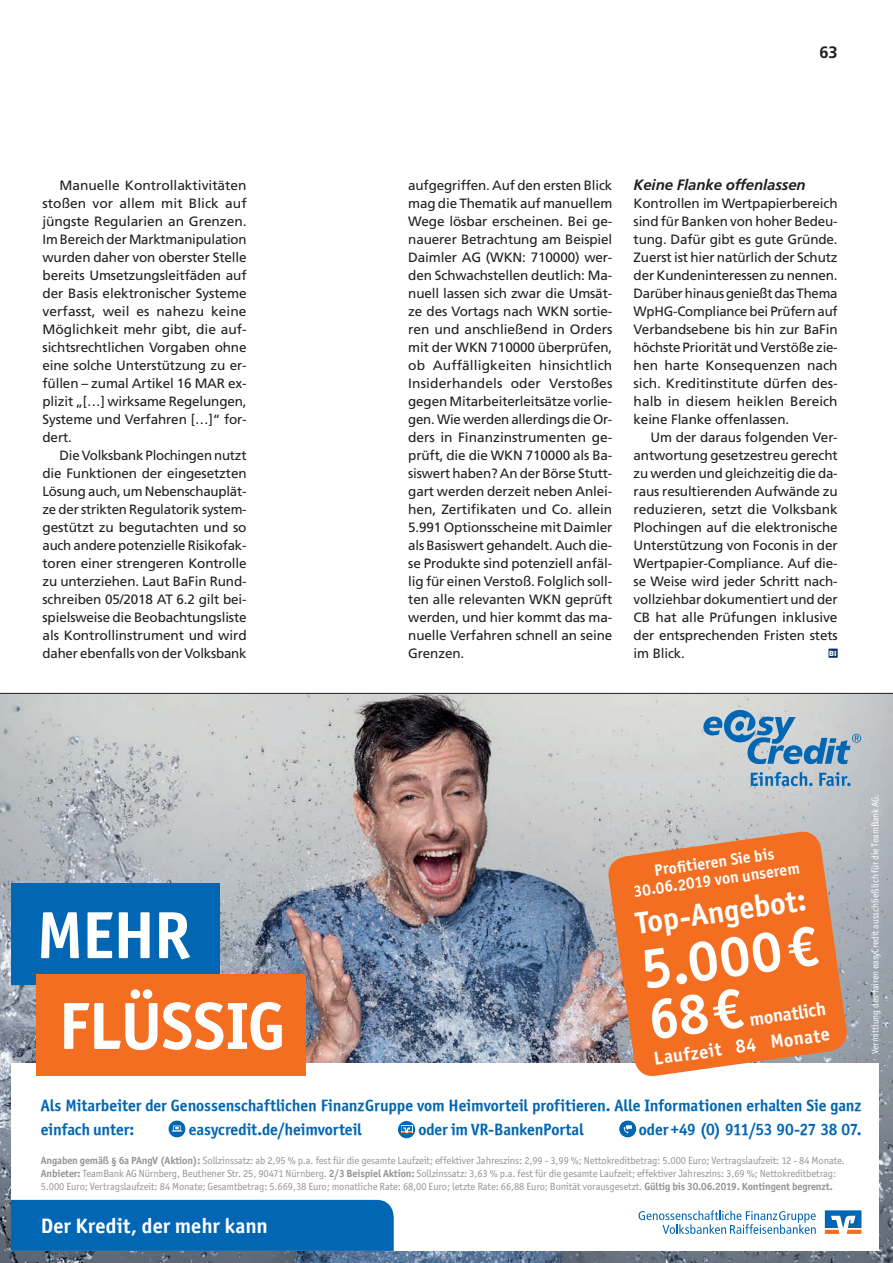
<style>
.page{position:relative;width:893px;height:1263px;background:#fff}
.page>*{position:absolute;margin:0;border:0;box-sizing:border-box;transform-origin:0 0}
.t1{font:700 66.75px "Officina Sans ITC Std";letter-spacing:-.005em;color:#fff}
.t2{font:700 56.7px/51.3px "Officina Sans ITC Std";color:#fff}
.t3{font:700 31.05px "Officina Sans ITC Std";color:#fff}
.t4{font:700 21px "Officina Sans ITC Std";color:#fff}
.t5{font:700 18.9px/25.7px "Officina Sans ITC Std";color:#fff;text-align:right}
.t6{font:16.5px/24px "Officina Sans ITCTT Bold";letter-spacing:-.005em;color:#0166b3}
.t7{font:700 16.5px "Frutiger LT Std";color:#231f20}
.t8{font:700 16.2px/18px "Officina Sans ITC Std";color:#fff;text-align:center}
.t9{font:italic 700 15px "Frutiger LT Std";letter-spacing:-.01em;color:#231f20}
.t10{font:13.5px/18px "Frutiger LT Std";letter-spacing:-.01em;color:#231f20;text-align:justify}
.t11{font:10.5px/12.6px "Officina Sans ITC Std";letter-spacing:-.01em;color:#939598}
.t12{font:9.9px "Officina Sans ITC Std";letter-spacing:-.01em;color:#fff}
.t13{font:900 7.5px "Frutiger LT Std";color:#fff}
.s1{font-weight:700}
</style>
<div class="page">
<img style="left:0;top:694px;width:893px;height:569px">
<div style="left:11px;top:1064px;width:867px;height:187px;background:#fff"></div>
<div style="left:11px;top:1200px;width:383px;height:51px;background:#0166b3"></div>
<svg style="left:703px;top:710px;width:158px;height:54px;background:#92b1c7"></svg>
<svg style="left:751px;top:772px;width:61px;height:14px"></svg>
<svg style="left:819px;top:772px;width:32px;height:14px"></svg>
<svg style="left:638px;top:1210px;width:178px;height:24px"></svg>
<svg style="left:825px;top:1210px;width:36px;height:24px"></svg>
<svg style="left:168px;top:1120px;width:18px;height:17px"></svg>
<svg style="left:172px;top:1125px;width:10px;height:6px"></svg>
<svg style="left:398px;top:1121px;width:17px;height:17px"></svg>
<svg style="left:401px;top:1126px;width:11px;height:7px"></svg>
<div style="left:619px;top:1120px;width:17px;height:17px;background:#0166b3;border-radius:50%"></div>
<svg style="left:623px;top:1125px;width:9px;height:8px"></svg>
<div style="left:11px;top:883px;width:209px;height:102px;background:#0166b3"></div>
<svg style="left:606px;top:829px;width:243px;height:247px;background:#e77f43"></svg>
<div style="left:36px;top:974px;width:270px;height:102px;background:#f36e21"></div>
<div style="left:828px;top:649px;width:10px;height:9px;background:#002d66"></div>
<hr style="left:0;top:693px;width:893px;height:1px;background:#231f20">
<p class="t10" style="left:43px;top:176px;width:206px;text-indent:17px">Manuelle Kontrollaktivitäten stoßen vor allem mit Blick auf jüngste Regularien an Grenzen.<br>Im Bereich der Marktmanipulation wurden daher von oberster Stelle bereits Umsetzungsleitfäden auf der Basis elektronischer Systeme verfasst, weil es nahezu keine Möglichkeit mehr gibt, die auf&shy;sichtsrechtlichen Vorgaben ohne eine solche Unterstützung zu er&shy;füllen – zumal Artikel 16 MAR ex&shy;plizit „[…] wirksame Regelungen, Systeme und Verfahren […]“ for&shy;dert.</p>
<p class="t10" style="left:43px;top:446px;width:206px;text-indent:17px">Die Volksbank Plochingen nutzt die Funktionen der eingesetzten Lösung auch, um Nebenschauplät&shy;ze der strikten Regulatorik system&shy;gestützt zu begutachten und so auch andere potenzielle Risikofak&shy;toren einer strengeren Kontrolle zu unterziehen. Laut BaFin Rund&shy;schreiben 05/2018 AT 6.2 gilt bei&shy;spielsweise die Beobachtungsliste als Kontrollinstrument und wird daher ebenfalls von der Volksbank</p>
<p class="t7" style="left:819px;top:43px;width:20px">63</p>
<p class="t10" style="left:408px;top:176px;width:206px">aufgegriffen. Auf den ersten Blick mag die Thematik auf manuellem Wege lösbar erscheinen. Bei ge&shy;nauerer Betrachtung am Beispiel Daimler AG (WKN: 710000) wer&shy;den Schwachstellen deutlich: Ma&shy;nuell lassen sich zwar die Umsät&shy;ze des Vortags nach WKN sortie&shy;ren und anschließend in Orders mit der WKN 710000 überprüfen, ob Auffälligkeiten hinsichtlich Insiderhandels oder Verstoßes gegen Mitarbeiterleitsätze vorlie&shy;gen. Wie werden allerdings die Or&shy;ders in Finanzinstrumenten ge&shy;prüft, die die WKN 710000 als Ba&shy;siswert haben? An der Börse Stutt&shy;gart werden derzeit neben Anlei&shy;hen, Zertifikaten und Co. allein 5.991 Optionsscheine mit Daimler als Basiswert gehandelt. Auch die&shy;se Produkte sind potenziell anfäl&shy;lig für einen Verstoß. Folglich soll&shy;ten alle relevanten WKN geprüft werden, und hier kommt das ma&shy;nuelle Verfahren schnell an seine Grenzen.</p>
<p class="t9" style="left:634px;top:176px;width:174px">Keine Flanke offenlassen</p>
<p class="t10" style="left:634px;top:194px;width:206px">Kontrollen im Wertpapierbereich sind für Banken von hoher Bedeu&shy;tung. Dafür gibt es gute Gründe.<br>Zuerst ist hier natürlich der Schutz der Kundeninteressen zu nennen.<br>Darüber hinaus genießt das Thema WpHG-Compliance bei Prüfern auf Verbandsebene bis hin zur BaFin höchste Priorität und Verstöße zie&shy;hen harte Konsequenzen nach sich. Kreditinstitute dürfen des&shy;halb in diesem heiklen Bereich keine Flanke offenlassen.</p>
<p class="t10" style="left:634px;top:428px;width:206px;text-indent:17px">Um der daraus folgenden Ver&shy;antwortung gesetzestreu gerecht zu werden und gleichzeitig die da&shy;raus resultierenden Aufwände zu reduzieren, setzt die Volksbank Plochingen auf die elektronische Unterstützung von Foconis in der Wertpapier-Compliance. Auf die&shy;se Weise wird jeder Schritt nach&shy;vollziehbar dokumentiert und der CB hat alle Prüfungen inklusive der entsprechenden Fristen stets im Blick.</p>
<p class="t13" style="left:829px;top:648px;width:9px">BI</p>
<h1 class="t1" style="left:36px;top:894px;width:156px">MEHR</h1>
<h1 class="t1" style="left:59px;top:985px;width:228px">FLÜSSIG</h1>
<p class="t8" style="left:630px;top:864px;width:169px;rotate:-8deg">Profi tieren Sie bis<br>30.06.2019 von unserem</p>
<h3 class="t3" style="left:634px;top:904px;width:173px;rotate:-8deg">Top-Angebot:</h3>
<h2 class="t2" style="left:638px;top:944px;width:178px;rotate:-8deg">5.000€<br>68€</h2>
<h3 class="t5" style="left:649px;top:1020px;width:179px;rotate:-8deg">monatlich<br>Laufzeit 84 Monate</h3>
<p class="t12" style="left:869px;top:1054px;width:262px;rotate:-90deg">Vermittlung des fairen easyCredit ausschließlich für die TeamBank AG.</p>
<p class="t6" style="left:41px;top:1093px;width:822px">Als Mitarbeiter der Genossenschaftlichen FinanzGruppe vom Heimvorteil profitieren. Alle Informationen erhalten Sie ganz einfach unter:</p>
<p class="t6" style="left:189px;top:1117px;width:174px">easycredit.de/heimvorteil</p>
<p class="t6" style="left:418px;top:1117px;width:167px">oder im VR-BankenPortal</p>
<p class="t6" style="left:639px;top:1117px;width:224px">oder +49 (0) 911/53 90-27 38 07.</p>
<p class="t11" style="left:41px;top:1154px;width:806px"><span class="s1">Angaben gemäß § 6a PAngV (Aktion):</span> Sollzinssatz: ab 2,95 % p.a. fest für die gesamte Laufzeit; effektiver Jahreszins: 2,99 - 3,99 %; Nettokreditbetrag: 5.000 Euro; Vertragslaufzeit: 12 - 84 Monate.<br><span class="s1">Anbieter:</span> TeamBank AG Nürnberg, Beuthener Str. 25, 90471 Nürnberg. <span class="s1">2/3 Beispiel Aktion:</span> Sollzinssatz: 3,63 % p.a. fest für die gesamte Laufzeit; effektiver Jahreszins: 3,69 %; Nettokreditbetrag:<br>5.000 Euro; Vertragslaufzeit: 84 Monate; Gesamtbetrag: 5.669,38 Euro; monatliche Rate: 68,00 Euro; letzte Rate: 66,88 Euro; Bonität vorausgesetzt. <span class="s1">Gültig bis 30.06.2019. Kontingent begrenzt.</span></p>
<h3 class="t4" style="left:41px;top:1213px;width:229px">Der Kredit, der mehr kann</h3>
</div>
